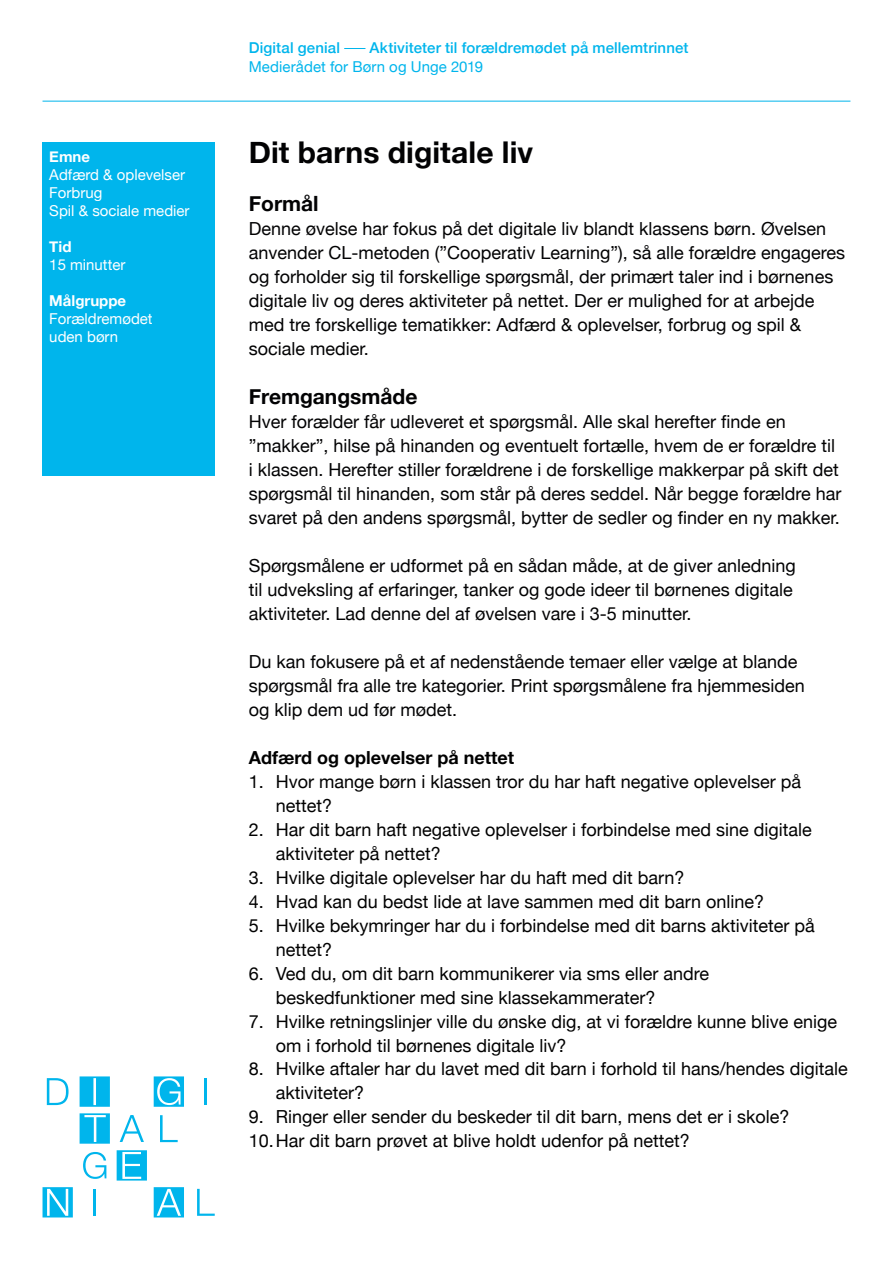
<style>
.page{position:relative;width:893px;height:1263px;background:#fff}
.page>*{position:absolute;margin:0;border:0;box-sizing:border-box;transform-origin:0 0}
.t1{font:700 30px "Helvetica Neue";letter-spacing:.005em;color:#020203}
.t2{font:700 21px "Helvetica Neue";color:#020203}
.t3{font:18px/24px "Helvetica Neue";color:#020203}
.t4{font:18px/24px "Helvetica Neue";color:#000}
.t5{font:700 18px "Helvetica Neue";color:#000}
.t6{font:15px/18px "Helvetica Neue";color:#fff}
.t7{font:500 15px "Helvetica Neue";letter-spacing:.01em;color:#00b5ec}
.t8{font:15px "Helvetica Neue";letter-spacing:.005em;color:#00b5ec}
.t9{font:700 15px "Helvetica Neue";color:#fff}
</style>
<div class="page">
<svg style="left:344px;top:48px;width:21px;height:1px"></svg>
<hr style="left:43px;top:101px;width:807px;height:1px;background:#00b5ec">
<svg style="left:47px;top:1078px;width:22px;height:27px"></svg>
<svg style="left:80px;top:1076px;width:30px;height:31px"></svg>
<hr style="left:205px;top:1078px;width:2px;height:27px;background:#00b5ec">
<hr style="left:93px;top:1189px;width:3px;height:27px;background:#00b5ec">
<svg style="left:80px;top:1113px;width:30px;height:31px"></svg>
<svg style="left:120px;top:1115px;width:24px;height:27px"></svg>
<svg style="left:154px;top:1187px;width:30px;height:30px"></svg>
<svg style="left:160px;top:1115px;width:18px;height:27px"></svg>
<svg style="left:197px;top:1189px;width:18px;height:27px"></svg>
<svg style="left:43px;top:1187px;width:30px;height:30px"></svg>
<svg style="left:83px;top:1152px;width:23px;height:27px"></svg>
<svg style="left:154px;top:1076px;width:30px;height:31px"></svg>
<svg style="left:117px;top:1150px;width:30px;height:30px"></svg>
<div style="left:43px;top:142px;width:172px;height:334px;background:#00b5ec"></div>
<p class="t9" style="left:49px;top:144px;width:42px">Emne</p>
<p class="t6" style="left:49px;top:166px;width:142px">Adfærd &amp; oplevelser<br>Forbrug<br>Spil &amp; sociale medier</p>
<p class="t9" style="left:49px;top:234px;width:24px">Tid</p>
<p class="t6" style="left:49px;top:256px;width:78px">15 minutter</p>
<p class="t9" style="left:49px;top:288px;width:78px">Målgruppe</p>
<p class="t6" style="left:49px;top:310px;width:105px">Forældremødet uden børn</p>
<p class="t7" style="left:249px;top:36px;width:93px">Digital genial</p>
<p class="t7" style="left:370px;top:36px;width:320px">Aktiviteter til forældremødet på mellemtrinnet</p>
<p class="t8" style="left:249px;top:56px;width:236px">Medierådet for Børn og Unge 2019</p>
<h1 class="t1" style="left:249px;top:129px;width:286px">Dit barns digitale liv</h1>
<p class="t2" style="left:249px;top:188px;width:71px">Formål</p>
<p class="t3" style="left:249px;top:218px;width:598px">Denne øvelse har fokus på det digitale liv blandt klassens børn. Øvelsen anvender CL-metoden (”Cooperativ Learning”), så alle forældre engageres og forholder sig til forskellige spørgsmål, der primært taler ind i børnenes digitale liv og deres aktiviteter på nettet. Der er mulighed for at arbejde med tre forskellige tematikker: Adfærd &amp; oplevelser, forbrug og spil &amp; sociale medier.</p>
<p class="t2" style="left:249px;top:380px;width:170px">Fremgangsmåde</p>
<p class="t3" style="left:249px;top:410px;width:594px">Hver forælder får udleveret et spørgsmål. Alle skal herefter finde en ”makker”, hilse på hinanden og eventuelt fortælle, hvem de er forældre til i klassen. Herefter stiller forældrene i de forskellige makkerpar på skift det spørgsmål til hinanden, som står på deres seddel. Når begge forældre har svaret på den andens spørgsmål, bytter de sedler og finder en ny makker.</p>
<p class="t3" style="left:249px;top:554px;width:548px">Spørgsmålene er udformet på en sådan måde, at de giver anledning til udveksling af erfaringer, tanker og gode ideer til børnenes digitale aktiviteter. Lad denne del af øvelsen vare i 3-5 minutter.</p>
<p class="t3" style="left:249px;top:650px;width:558px">Du kan fokusere på et af nedenstående temaer eller vælge at blande spørgsmål fra alle tre kategorier. Print spørgsmålene fra hjemmesiden og klip dem ud før mødet.</p>
<p class="t5" style="left:249px;top:743px;width:267px">Adfærd og oplevelser på nettet</p>
<p class="t4" style="left:276px;top:770px;width:527px;text-indent:-27px">1. Hvor mange børn i klassen tror du har haft negative oplevelser på nettet?</p>
<p class="t4" style="left:276px;top:818px;width:538px;text-indent:-27px">2. Har dit barn haft negative oplevelser i forbindelse med sine digitale aktiviteter på nettet?</p>
<p class="t4" style="left:249px;top:866px;width:437px">3. Hvilke digitale oplevelser har du haft med dit barn?</p>
<p class="t4" style="left:249px;top:890px;width:517px">4. Hvad kan du bedst lide at lave sammen med dit barn online?</p>
<p class="t4" style="left:276px;top:914px;width:541px;text-indent:-27px">5. Hvilke bekymringer har du i forbindelse med dit barns aktiviteter på nettet?</p>
<p class="t4" style="left:276px;top:962px;width:435px;text-indent:-27px">6. Ved du, om dit barn kommunikerer via sms eller andre beskedfunktioner med sine klassekammerater?</p>
<p class="t4" style="left:276px;top:1010px;width:563px;text-indent:-27px">7. Hvilke retningslinjer ville du ønske dig, at vi forældre kunne blive enige om i forhold til børnenes digitale liv?</p>
<p class="t4" style="left:276px;top:1058px;width:574px;text-indent:-27px">8. Hvilke aftaler har du lavet med dit barn i forhold til hans/hendes digitale aktiviteter?</p>
<p class="t4" style="left:249px;top:1106px;width:542px">9. Ringer eller sender du beskeder til dit barn, mens det er i skole?<br>10.Har dit barn prøvet at blive holdt udenfor på nettet?</p>
</div>
